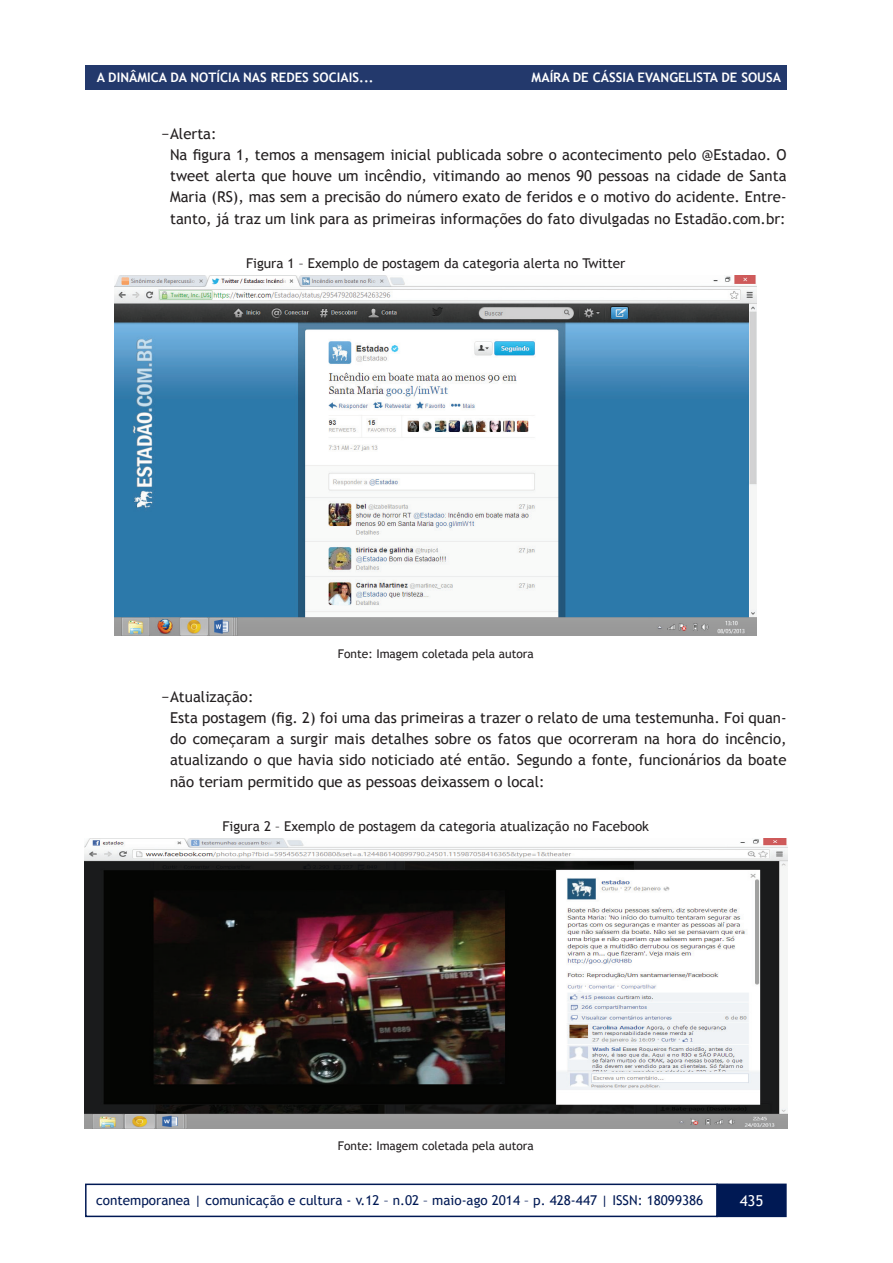
<style>
.page{position:relative;width:893px;height:1263px;background:#fff}
.page>*{position:absolute;margin:0;border:0;box-sizing:border-box;transform-origin:0 0}
.t1{font:15px/21px "Trebuchet MS";color:#231f20;text-align:justify}
.t2{font:15px "Trebuchet MS";color:#fff}
.t3{font:13.5px "Trebuchet MS";color:#231f20}
.t4{font:13.5px "Trebuchet MS";color:#001954}
.t5{font:700 13.05px "Trebuchet MS";color:#fff}
.t6{font:12px "Trebuchet MS";color:#231f20}
</style>
<div class="page">
<div style="left:717px;top:1184px;width:69px;height:32px;background:#001954"></div>
<div style="left:716px;top:1183px;width:71px;height:34px;border:2px solid #001954"></div>
<div style="left:85px;top:1183px;width:633px;height:34px;border:2px solid #001954"></div>
<div style="left:85px;top:66px;width:702px;height:24px;background:#23396c"></div>
<img style="left:115px;top:275px;width:642px;height:361px">
<img style="left:84px;top:838px;width:703px;height:290px">
<p class="t5" style="left:97px;top:69px;width:278px">A DINÂMICA DA NOTÍCIA NAS REDES SOCIAIS...</p>
<p class="t5" style="left:532px;top:69px;width:251px">MAÍRA DE CÁSSIA EVANGELISTA DE SOUSA</p>
<p class="t5" style="left:97px;top:69px;width:250px">SOBRE MÚSICA, ESCUT E COMUNICAÇÃO</p>
<p class="t5" style="left:637px;top:69px;width:145px">JORGE CARDOSO FILHO</p>
<p class="t1" style="left:162px;top:123px;width:57px">−Alerta:</p>
<p class="t1" style="left:170px;top:144px;width:618px">Na figura 1, temos a mensagem inicial publicada sobre o acontecimento pelo @Estadao. O tweet alerta que houve um incêndio, vitimando ao menos 90 pessoas na cidade de Santa Maria (RS), mas sem a precisão do número exato de feridos e o motivo do acidente. Entre-</p>
<p class="t1" style="left:170px;top:209px;width:617px">tanto, já traz um link para as primeiras informações do fato divulgadas no Estadão.com.br:</p>
<p class="t3" style="left:246px;top:255px;width:381px">Figura 1 – Exemplo de postagem da categoria alerta no Twitter</p>
<p class="t6" style="left:338px;top:647px;width:198px">Fonte: Imagem coletada pela autora</p>
<p class="t1" style="left:162px;top:686px;width:93px">−Atualização:</p>
<p class="t1" style="left:170px;top:707px;width:618px">Esta postagem (fig. 2) foi uma das primeiras a trazer o relato de uma testemunha. Foi quan&shy;do começaram a surgir mais detalhes sobre os fatos que ocorreram na hora do incêncio, atualizando o que havia sido noticiado até então. Segundo a fonte, funcionários da boate</p>
<p class="t1" style="left:170px;top:771px;width:376px">não teriam permitido que as pessoas deixassem o local:</p>
<p class="t3" style="left:223px;top:818px;width:428px">Figura 2 – Exemplo de postagem da categoria atualização no Facebook</p>
<p class="t6" style="left:338px;top:1139px;width:198px">Fonte: Imagem coletada pela autora</p>
<p class="t4" style="left:96px;top:1192px;width:609px">contemporanea | comunicação e cultura - v.12 – n.02 – maio-ago 2014 – p. 428-447 | ISSN: 18099386</p>
<p class="t2" style="left:740px;top:1192px;width:25px">435</p>
</div>
